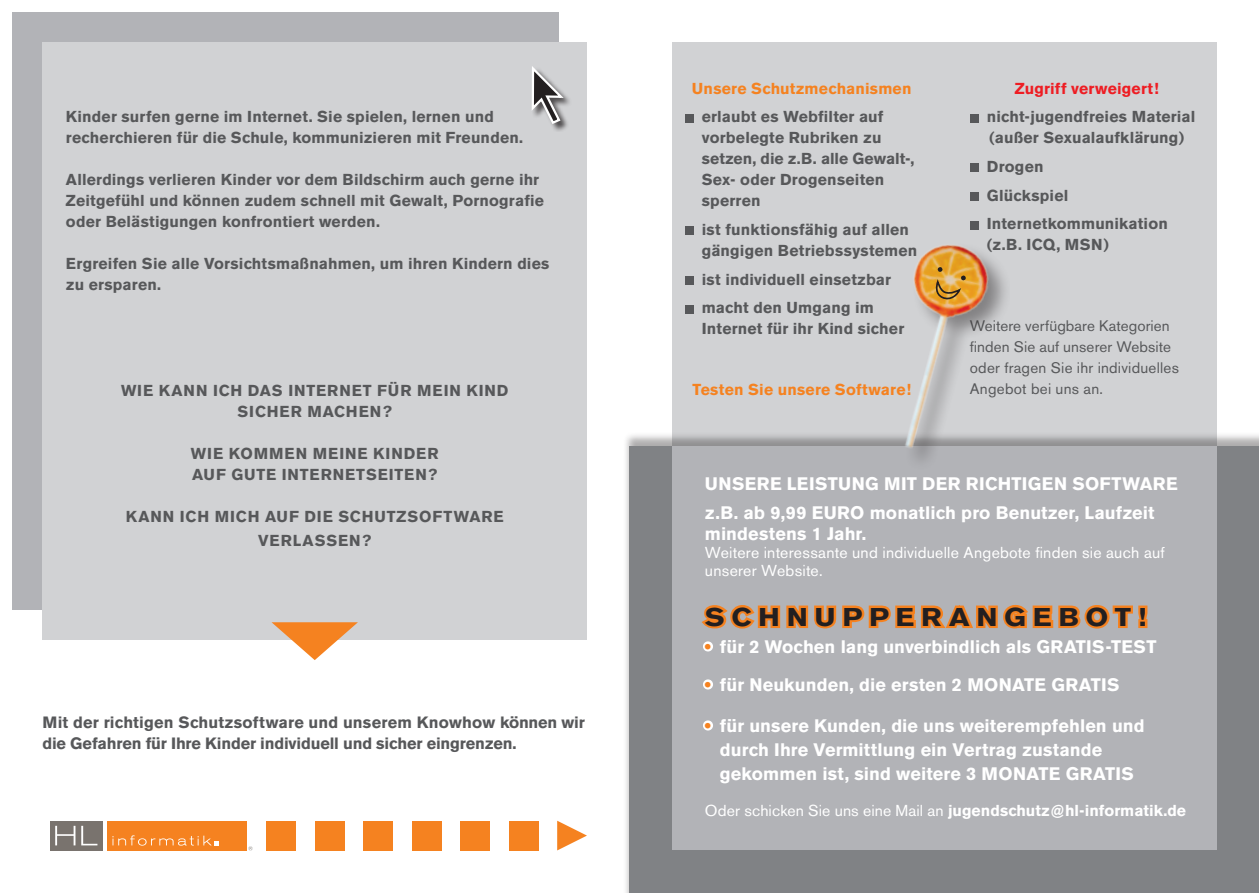
<style>
.page{position:relative;width:1259px;height:893px;background:#fff}
.page>*{position:absolute;margin:0;border:0;box-sizing:border-box;transform-origin:0 0}
.t1{font:700 25.5px "Akzidenz Grotesk BE";letter-spacing:.23em;color:#231f20;scale:1.14 1}
.t2{font:700 18px/24px "Akzidenz Grotesk BE";letter-spacing:.01em;color:#fff}
.t3{font:700 16.35px/21px "Akzidenz Grotesk BE";letter-spacing:-.005em;color:#57585a}
.t4{font:700 15.75px/21px "Akzidenz Grotesk BE";letter-spacing:.015em;color:#57585a}
.t5{font:700 15.75px/21px "Akzidenz Grotesk BE";letter-spacing:.06em;color:#57585a;text-align:center}
.t6{font:15.75px/18px "Akzidenz Grotesk BE";letter-spacing:.015em;color:#fff}
.t7{font:700 15.75px "Akzidenz Grotesk BE";color:#fff}
.t8{font:700 15.75px "Akzidenz Grotesk BE";letter-spacing:.015em;color:#f58220}
.t9{font:700 15.75px "Akzidenz Grotesk BE";letter-spacing:.01em;color:#ee1d23}
.t10{font:15.15px/21px "Akzidenz Grotesk BE";letter-spacing:.01em;color:#57585a}
.s1{color:#f58220}
.s2{font-weight:400}
</style>
<div class="page">
<div style="left:13px;top:13px;width:546px;height:597px;background:#b2b3b7"></div>
<div style="left:672px;top:43px;width:544px;height:507px;background:#d1d2d4"></div>
<div style="left:622px;top:431px;width:637px;height:462px;background:#231f20;opacity:.37"></div>
<div style="left:629px;top:446px;width:630px;height:447px;background:#808285"></div>
<div style="left:43px;top:43px;width:544px;height:597px;background:#d1d2d4"></div>
<div style="left:672px;top:446px;width:544px;height:404px;background:#b2b3b7"></div>
<svg style="left:701px;top:605px;width:447px;height:24px"></svg>
<div style="left:703px;top:641px;width:10px;height:10px;border:4px solid #fff;border-radius:50%"></div>
<div style="left:703px;top:679px;width:10px;height:10px;border:4px solid #fff;border-radius:50%"></div>
<div style="left:703px;top:720px;width:10px;height:10px;border:4px solid #fff;border-radius:50%"></div>
<svg style="left:271px;top:622px;width:87px;height:38px"></svg>
<div style="left:531px;top:65px;width:41px;height:67px;background:#231f20;opacity:.75"></div>
<svg style="left:531px;top:65px;width:35px;height:61px"></svg>
<svg style="left:557px;top:821px;width:30px;height:29px"></svg>
<div style="left:509px;top:821px;width:29px;height:29px;background:#f58220"></div>
<div style="left:460px;top:821px;width:30px;height:29px;background:#f58220"></div>
<div style="left:412px;top:821px;width:29px;height:29px;background:#f58220"></div>
<div style="left:363px;top:821px;width:30px;height:29px;background:#f58220"></div>
<div style="left:315px;top:821px;width:29px;height:29px;background:#f58220"></div>
<div style="left:266px;top:821px;width:30px;height:29px;background:#f58220"></div>
<div style="left:107px;top:821px;width:140px;height:29px;background:#f58220"></div>
<div style="left:50px;top:821px;width:52px;height:29px;background:#79736e"></div>
<svg style="left:55px;top:826px;width:20px;height:19px"></svg>
<svg style="left:81px;top:826px;width:16px;height:19px"></svg>
<svg style="left:248px;top:846px;width:4px;height:4px"></svg>
<svg style="left:113px;top:835px;width:106px;height:11px"></svg>
<div style="left:685px;top:114px;width:8px;height:8px;background:#57585a"></div>
<div style="left:685px;top:226px;width:8px;height:9px;background:#57585a"></div>
<div style="left:685px;top:276px;width:8px;height:9px;background:#57585a"></div>
<div style="left:685px;top:305px;width:8px;height:8px;background:#57585a"></div>
<div style="left:969px;top:114px;width:9px;height:8px;background:#57585a"></div>
<div style="left:969px;top:163px;width:9px;height:9px;background:#57585a"></div>
<div style="left:969px;top:192px;width:9px;height:9px;background:#57585a"></div>
<img style="left:825px;top:200px;width:184px;height:261px">
<svg style="left:935px;top:267px;width:31px;height:37px"></svg>
<p class="t4" style="left:66px;top:106px;width:459px">Kinder surfen gerne im Internet. Sie spielen, lernen und recherchieren für die Schule, kommunizieren mit Freunden.</p>
<p class="t4" style="left:66px;top:169px;width:479px">Allerdings verlieren Kinder vor dem Bildschirm auch gerne ihr<br>Zeitgefühl und können zudem schnell mit Gewalt, Pornografie oder Belästigungen konfrontiert werden.</p>
<p class="t4" style="left:66px;top:253px;width:485px">Ergreifen Sie alle Vorsichtsmaßnahmen, um ihren Kindern dies zu ersparen.</p>
<p class="t5" style="left:121px;top:380px;width:389px">WIE KANN ICH DAS INTERNET FÜR MEIN KIND<br>SICHER MACHEN?</p>
<p class="t5" style="left:191px;top:443px;width:249px;text-align:left">WIE KOMMEN MEINE KINDER<br>AUF GUTE INTERNETSEITEN?</p>
<p class="t5" style="left:126px;top:505px;width:379px;line-height:24px">KANN ICH MICH AUF DIE SCHUTZSOFTWARE<br>VERLASSEN?</p>
<p class="t3" style="left:43px;top:712px;width:544px">Mit der richtigen Schutzsoftware und unserem Knowhow können wir die Gefahren für Ihre Kinder individuell und sicher eingrenzen.</p>
<p class="t8" style="left:692px;top:79px;width:221px">Unsere Schutzmechanismen</p>
<p class="t4" style="left:702px;top:106px;width:214px">erlaubt es Webfilter auf vorbelegte Rubriken zu setzen, die z.B. alle Gewalt-,<br>Sex- oder Drogenseiten sperren</p>
<p class="t4" style="left:702px;top:219px;width:217px">ist funktionsfähig auf allen gängigen Betriebssystemen</p>
<p class="t4" style="left:702px;top:265px;width:191px;line-height:28.7px">ist individuell einsetzbar macht den Umgang im</p>
<p class="t4" style="left:702px;top:318px;width:204px">Internet für ihr Kind sicher</p>
<p class="t8" style="left:692px;top:380px;width:220px">Testen Sie unsere Software!</p>
<p class="t9" style="left:1014px;top:79px;width:145px">Zugriff verweigert!</p>
<p class="t4" style="left:987px;top:106px;width:210px">nicht-jugendfreies Material (außer Sexualaufklärung)</p>
<p class="t4" style="left:986px;top:152px;width:183px;line-height:28.7px">Drogen<br>Glückspiel<br>Internetkommunikation</p>
<p class="t4" style="left:986px;top:234px;width:124px">(z.B. ICQ, MSN)</p>
<p class="t10" style="left:969px;top:315px;width:211px">Weitere verfügbare Kategorien finden Sie auf unserer Website oder fragen Sie ihr individuelles<br>Angebot bei uns an.</p>
<p class="t2" style="left:705px;top:469px;width:474px;line-height:29.5px">UNSERE LEISTUNG MIT DER RICHTIGEN SOFTWARE z.B. ab 9,99 EURO monatlich pro Benutzer, Laufzeit</p>
<p class="t2" style="left:705px;top:522px;width:163px">mindestens 1 Jahr.</p>
<p class="t6" style="left:705px;top:544px;width:461px">Weitere interessante und individuelle Angebote finden sie auch auf unserer Website.</p>
<h1 class="t1" style="left:705px;top:602px;width:389px">SCHNUPPERANGEBOT!</h1>
<p class="t2" style="left:705px;top:635px;width:453px"><span class="s1">•</span> für 2 Wochen lang unverbindlich als GRATIS-TEST</p>
<p class="t2" style="left:705px;top:673px;width:416px"><span class="s1">•</span> für Neukunden, die ersten 2 MONATE GRATIS</p>
<p class="t2" style="left:720px;top:714px;width:426px;text-indent:-15px"><span class="s1">•</span> für unsere Kunden, die uns weiterempfehlen und durch Ihre Vermittlung ein Vertrag zustande gekommen ist, sind weitere 3 MONATE GRATIS</p>
<p class="t7" style="left:705px;top:802px;width:483px"><span class="s2">Oder schicken Sie uns eine Mail an</span> jugendschutz@hl-informatik.de</p>
</div>
